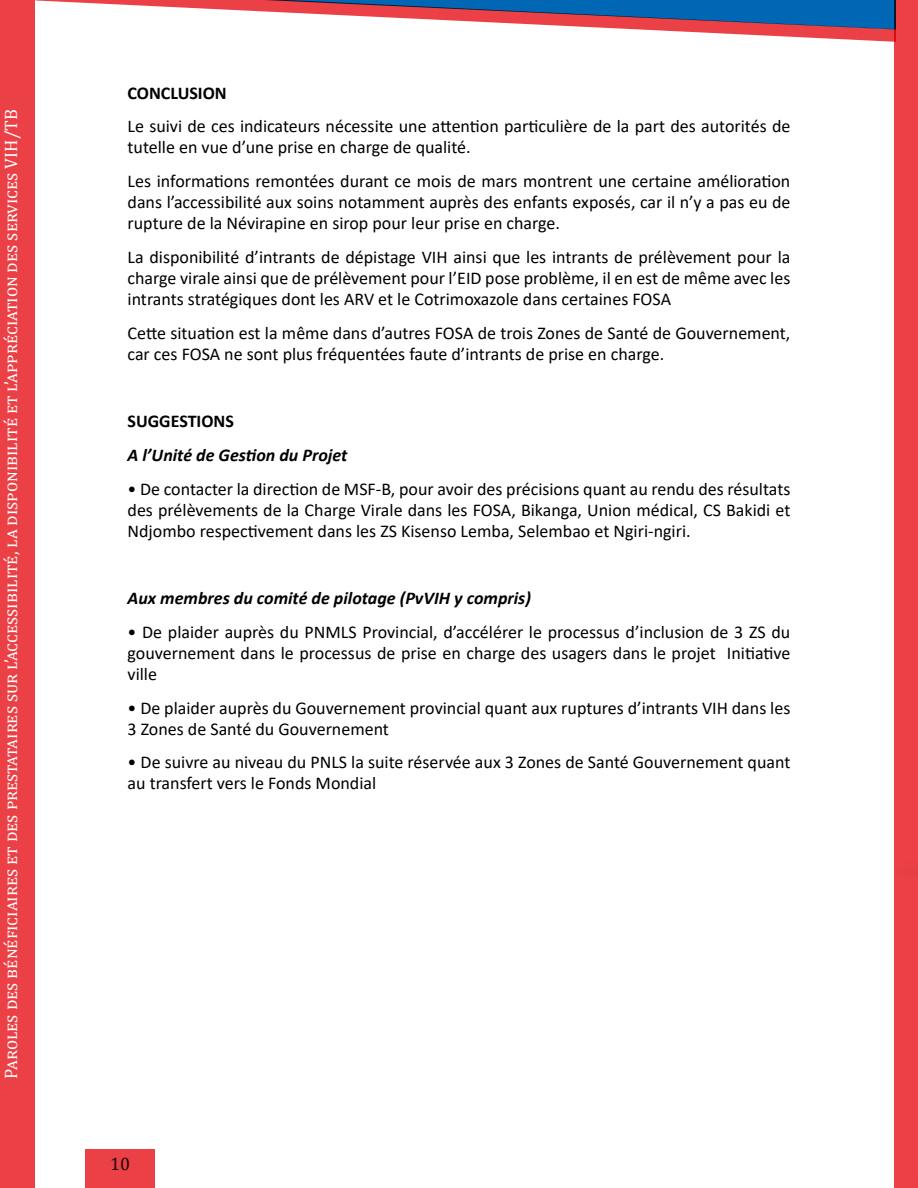
<style>
.page{position:relative;width:918px;height:1188px;background:#fff}
.page>*{position:absolute;margin:0;border:0;box-sizing:border-box;transform-origin:0 0}
.body_white_right{font:18px/21px "Calibri";color:#000}
.t1{font:18px "Cambria";color:#fff}
.body_white_right-2{font:italic 700 18px "Calibri";color:#000}
.body_white_right-3{font:700 18px "Calibri";color:#000}
.t2{font:18px "Cambria";color:#231f20}
</style>
<div class="page">
<div style="left:0;top:0;width:35px;height:1188px;background:#eb4045"></div>
<svg style="left:35px;top:0;width:860px;height:85px"></svg>
<div style="left:85px;top:1150px;width:70px;height:38px;background:#eb4045"></div>
<div style="left:895px;top:0;width:23px;height:1188px;background:#eb4045"></div>
<p class="t1" style="left:0;top:1079px;width:971px;rotate:-90deg">Paroles des bénéficiaires et des prestataires sur l’accessibilité, la disponibilité et l’appréciation des services VIH/TB</p>
<p class="body_white_right-3" style="left:128px;top:80px;width:101px">CONCLUSION</p>
<p class="body_white_right" style="left:128px;top:115px;width:664px">Le suivi de ces indicateurs nécessite une attention particulière de la part des autorités de tutelle en vue d’une prise en charge de qualité.</p>
<p class="body_white_right" style="left:128px;top:170px;width:664px;text-align:justify">Les informations remontées durant ce mois de mars montrent une certaine amélioration dans l’accessibilité aux soins notamment auprès des enfants exposés, car il n’y a pas eu de rupture de la Névirapine en sirop pour leur prise en charge.</p>
<p class="body_white_right" style="left:128px;top:246px;width:664px;text-align:justify">La disponibilité d’intrants de dépistage VIH ainsi que les intrants de prélèvement pour la charge virale ainsi que de prélèvement pour l’EID pose problème, il en est de même avec les intrants stratégiques dont les ARV et le Cotrimoxazole dans certaines FOSA</p>
<p class="body_white_right" style="left:128px;top:322px;width:664px">Cette situation est la même dans d’autres FOSA de trois Zones de Santé de Gouvernement, car ces FOSA ne sont plus fréquentées faute d’intrants de prise en charge.</p>
<p class="body_white_right-3" style="left:128px;top:408px;width:108px">SUGGESTIONS</p>
<p class="body_white_right-2" style="left:128px;top:442px;width:221px">A l’Unité de Gestion du Projet</p>
<p class="body_white_right" style="left:128px;top:478px;width:664px;text-align:justify">• De contacter la direction de MSF-B, pour avoir des précisions quant au rendu des résultats des prélèvements de la Charge Virale dans les FOSA, Bikanga, Union médical, CS Bakidi et Ndjombo respectivement dans les ZS Kisenso Lemba, Selembao et Ngiri-ngiri.</p>
<p class="body_white_right-2" style="left:128px;top:585px;width:405px">Aux membres du comité de pilotage (PvVIH y compris)</p>
<p class="body_white_right" style="left:128px;top:621px;width:664px;text-align:justify">• De plaider auprès du PNMLS Provincial, d’accélérer le processus d’inclusion de 3 ZS du gouvernement dans le processus de prise en charge des usagers dans le projet Initiative ville</p>
<p class="body_white_right" style="left:128px;top:697px;width:664px">• De plaider auprès du Gouvernement provincial quant aux ruptures d’intrants VIH dans les<br>3 Zones de Santé du Gouvernement</p>
<p class="body_white_right" style="left:128px;top:751px;width:664px">• De suivre au niveau du PNLS la suite réservée aux 3 Zones de Santé Gouvernement quant au transfert vers le Fonds Mondial</p>
<p class="t2" style="left:110px;top:1153px;width:21px">10</p>
</div>
